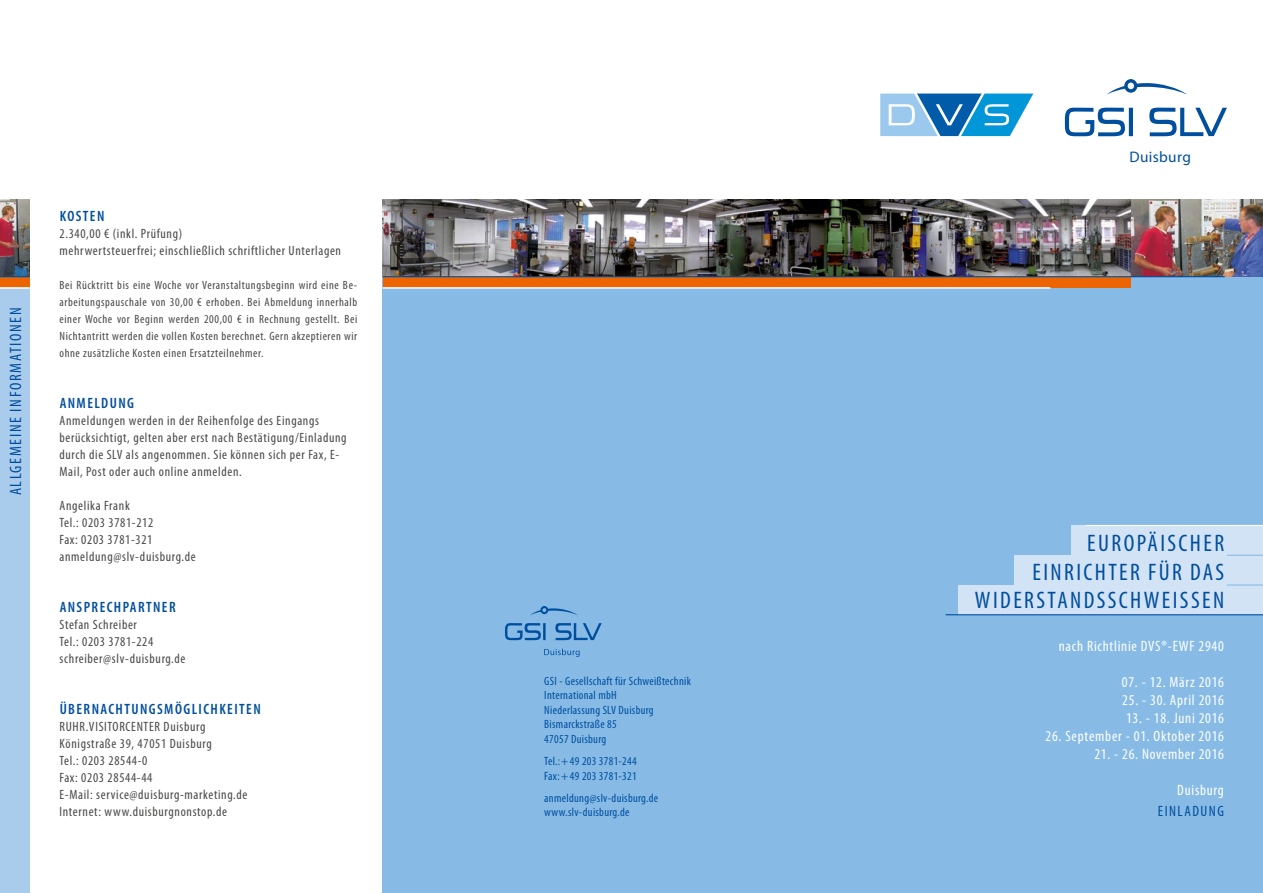
<style>
.page{position:relative;width:1263px;height:893px;background:#fff}
.page>*{position:absolute;margin:0;border:0;box-sizing:border-box;transform-origin:0 0}
.t1{font:condensed 24px/28.8px "Myriad Pro";letter-spacing:.1em;color:#004e9e;text-align:right}
.t2{font:condensed 16.5px "Myriad Pro";letter-spacing:.1em;color:#004e9e}
.t3{font:15.3px "Myriad Pro";letter-spacing:.025em;color:#004e9e}
.t4{font:condensed 15px "Myriad Pro";letter-spacing:.05em;color:#fff}
.t5{font:600 condensed 15px "Myriad Pro";letter-spacing:.095em;color:#004e9e}
.t6{font:condensed 15px "Myriad Pro";letter-spacing:.1em;color:#004e9e}
.t7{font:condensed 13.5px/17px "Myriad Pro";letter-spacing:.05em;color:#484847}
.t8{font:condensed 12px/17px "Myriad Pro";letter-spacing:.05em;color:#484847;text-align:justify}
.t9{font:condensed 12px/14.4px "Myriad Pro";letter-spacing:.025em;color:#004e9e}
</style>
<div class="page">
<div style="left:383px;top:276px;width:880px;height:617px;background:#87bbe6"></div>
<div style="left:0;top:276px;width:30px;height:617px;background:#a9cced"></div>
<img style="left:0;top:200px;width:30px;height:76px">
<img style="left:383px;top:200px;width:880px;height:77px">
<div style="left:383px;top:277px;width:748px;height:10px;background:#ec6500"></div>
<hr style="left:383px;top:276px;width:842px;height:1px;background:#004e9e">
<hr style="left:383px;top:287px;width:667px;height:2px;background:#fff">
<div style="left:0;top:277px;width:30px;height:10px;background:#ec6500"></div>
<hr style="left:0;top:276px;width:30px;height:1px;background:#004e9e">
<hr style="left:0;top:287px;width:30px;height:2px;background:#fff">
<div style="left:959px;top:585px;width:304px;height:30px;background:#d3e3f6"></div>
<hr style="left:946px;top:614px;width:317px;height:1px;background:#004e9e">
<div style="left:1014px;top:555px;width:249px;height:30px;background:#d3e3f6"></div>
<div style="left:1071px;top:525px;width:192px;height:30px;background:#d3e3f6"></div>
<hr style="left:1227px;top:584px;width:36px;height:2px;background:#87bbe6">
<hr style="left:1227px;top:555px;width:36px;height:1px;background:#87bbe6">
<hr style="left:1086px;top:525px;width:177px;height:1px;background:#fff">
<svg style="left:1065px;top:108px;width:162px;height:28px"></svg>
<svg style="left:1107px;top:79px;width:80px;height:15px"></svg>
<svg style="left:505px;top:623px;width:97px;height:17px"></svg>
<svg style="left:530px;top:606px;width:48px;height:9px"></svg>
<svg style="left:544px;top:649px;width:36px;height:8px"></svg>
<svg style="left:880px;top:94px;width:153px;height:42px"></svg>
<p class="t2" style="left:6px;top:495px;width:189px;rotate:-90deg">ALLGEMEINE INFORMATIONEN</p>
<p class="t5" style="left:60px;top:207px;width:46px">KOSTEN</p>
<p class="t7" style="left:60px;top:225px;width:283px">2.340,00 € (inkl. Prüfung)<br>mehrwertsteuerfrei; einschließlich schriftlicher Unterlagen</p>
<p class="t8" style="left:60px;top:277px;width:299px">Bei Rücktritt bis eine Woche vor Veranstaltungsbeginn wird eine Be&shy;arbeitungspauschale von 30,00 € erhoben. Bei Abmeldung innerhalb einer Woche vor Beginn werden 200,00 € in Rechnung gestellt. Bei Nichtantritt werden die vollen Kosten berechnet. Gern akzeptieren wir ohne zusätzliche Kosten einen Ersatzteilnehmer.</p>
<p class="t5" style="left:60px;top:394px;width:76px">ANMELDUNG</p>
<p class="t7" style="left:60px;top:412px;width:289px">Anmeldungen werden in der Reihenfolge des Eingangs berücksichtigt, gelten aber erst nach Bestätigung/Einladung durch die SLV als angenommen. Sie können sich per Fax, E-Mail, Post oder auch online anmelden.</p>
<p class="t7" style="left:60px;top:497px;width:138px">Angelika Frank<br>Tel.: 0203 3781-212<br>Fax: 0203 3781-321 anmeldung@slv-duisburg.de</p>
<p class="t5" style="left:60px;top:598px;width:117px">ANSPRECHPARTNER</p>
<p class="t7" style="left:60px;top:616px;width:127px">Stefan Schreiber<br>Tel.: 0203 3781-224 schreiber@slv-duisburg.de</p>
<p class="t5" style="left:60px;top:700px;width:203px">ÜBERNACHTUNGSMÖGLICHKEITEN</p>
<p class="t7" style="left:60px;top:718px;width:189px">RUHR.VISITORCENTER Duisburg<br>Königstraße 39, 47051 Duisburg<br>Tel.: 0203 28544-0<br>Fax: 0203 28544-44<br>E-Mail: service@duisburg-marketing.de<br>Internet: www.duisburgnonstop.de</p>
<p class="t9" style="left:544px;top:674px;width:148px">GSI - Gesellschaft für Schweißtechnik<br>International mbH<br>Niederlassung SLV Duisburg<br>Bismarckstraße 85<br>47057 Duisburg</p>
<p class="t9" style="left:544px;top:754px;width:94px">Tel.:+49 203 3781-244<br>Fax:+49 203 3781-321</p>
<p class="t9" style="left:544px;top:791px;width:115px">anmeldung@slv-duisburg.de www.slv-duisburg.de</p>
<p class="t3" style="left:1129px;top:147px;width:63px">Duisburg</p>
<h1 class="t1" style="left:975px;top:528px;width:251px">EUROPÄISCHER<br>EINRICHTER FÜR DAS<br>WIDERSTANDSSCHWEISSEN</h1>
<p class="t4" style="left:1059px;top:637px;width:167px">nach Richtlinie DVS®-EWF 2940</p>
<p class="t4" style="left:1122px;top:673px;width:104px">07. - 12. März 2016</p>
<p class="t4" style="left:1122px;top:691px;width:103px">25. - 30. April 2016</p>
<p class="t4" style="left:1126px;top:709px;width:99px">13. - 18. Juni 2016</p>
<p class="t4" style="left:1045px;top:727px;width:180px">26. September - 01. Oktober 2016</p>
<p class="t4" style="left:1094px;top:745px;width:131px">21. - 26. November 2016</p>
<p class="t4" style="left:1177px;top:781px;width:48px">Duisburg</p>
<p class="t6" style="left:1158px;top:802px;width:68px">EINLADUNG</p>
</div>
